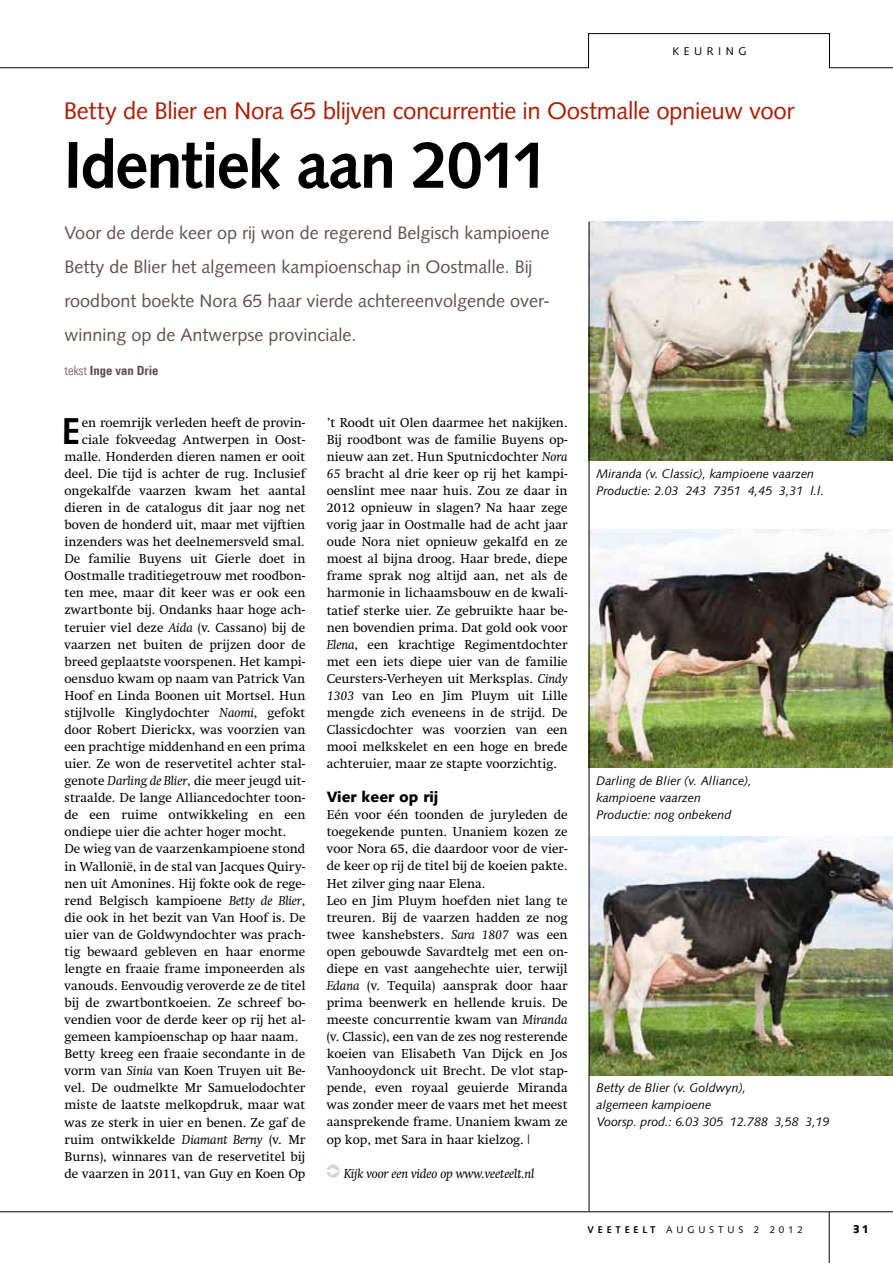
<style>
.page{position:relative;width:893px;height:1263px;background:#fff}
.page>*{position:absolute;margin:0;border:0;box-sizing:border-box;transform-origin:0 0}
.t1{font:700 66px "Syntax LT Pro";letter-spacing:-.03em;color:#000}
.t2{font:700 37.35px "Syntax LT Pro";color:#000}
.t3{font:24px "Syntax LT Pro";letter-spacing:-.015em;color:#b01b00}
.t4{font:18px/34.2px "Syntax LT Pro";color:#654f4d}
.t5{font:900 15px "Syntax LT Pro";color:#000}
.t6{font:13.2px/17.1px "Swift LT Pro";color:#000;text-align:justify}
.t7{font:italic 13.2px "Swift LT Pro";letter-spacing:-.015em;color:#000}
.t8{font:12.75px "Univers Com 67 Bold Cond";color:#654f4d}
.t9{font:italic 12.45px/17.1px "Syntax LT Pro";color:#000}
.t10{font:11.25px "Syntax LT Pro";letter-spacing:.4em;color:#000}
.t11{font:900 11.25px "Syntax LT Pro";color:#000}
.t12{font:9.75px "Syntax LT Pro";letter-spacing:.4em;color:#000}
.s1{font-family:"Univers Com 47 Light Cond"}
.s2{font-style:italic}
.s3{font-family:"Univers LT Pro 45";font-weight:300}
.s4{font-weight:700}
</style>
<div class="page">
<img style="left:590px;top:222px;width:303px;height:238px">
<img style="left:588px;top:529px;width:305px;height:239px">
<img style="left:590px;top:836px;width:303px;height:239px">
<hr style="left:589px;top:222px;width:1px;height:990px;background:#000">
<svg style="left:326px;top:1164px;width:13px;height:14px"></svg>
<svg style="left:326px;top:1167px;width:13px;height:8px"></svg>
<svg style="left:0;top:33px;width:893px;height:35px"></svg>
<svg style="left:0;top:1211px;width:893px;height:52px"></svg>
<hr style="left:829px;top:1212px;width:1px;height:51px;background:#000">
<p class="t10" style="left:673px;top:45px;width:75px">KEURING</p>
<h3 class="t3" style="left:64px;top:97px;width:732px">Betty de Blier en Nora 65 blijven concurrentie in Oostmalle opnieuw voor</h3>
<h1 class="t1" style="left:64px;top:126px;width:486px">Identiek aan 2011</h1>
<h3 class="t4" style="left:64px;top:216px;width:487px">Voor de derde keer op rij won de regerend Belgisch kampioene Betty de Blier het algemeen kampioenschap in Oostmalle. Bij roodbont boekte Nora 65 haar vierde achtereenvolgende over&shy;winning op de Antwerpse provinciale.</h3>
<p class="t8" style="left:64px;top:363px;width:96px"><span class="s1">tekst</span> Inge van Drie</p>
<h2 class="t2" style="left:62px;top:409px;width:20px">E</h2>
<p class="t6" style="left:82px;top:414px;width:225px">en roemrijk verleden heeft de provin-</p>
<p class="t6" style="left:82px;top:431px;width:225px">ciale fokveedag Antwerpen in Oost-</p>
<p class="t6" style="left:64px;top:448px;width:242px">malle. Honderden dieren namen er ooit</p>
<p class="t6" style="left:64px;top:465px;width:242px">deel. Die tijd is achter de rug. Inclusief</p>
<p class="t6" style="left:64px;top:482px;width:242px">ongekalfde vaarzen kwam het aantal</p>
<p class="t6" style="left:64px;top:499px;width:242px">dieren in de catalogus dit jaar nog net</p>
<p class="t6" style="left:64px;top:516px;width:242px">boven de honderd uit, maar met vijftien</p>
<p class="t6" style="left:64px;top:533px;width:242px">inzenders was het deelnemersveld smal.</p>
<p class="t6" style="left:64px;top:550px;width:242px">De familie Buyens uit Gierle doet in</p>
<p class="t6" style="left:64px;top:567px;width:242px">Oostmalle traditiegetrouw met roodbon-</p>
<p class="t6" style="left:64px;top:584px;width:242px">ten mee, maar dit keer was er ook een</p>
<p class="t6" style="left:64px;top:601px;width:242px">zwartbonte bij. Ondanks haar hoge ach-</p>
<p class="t6" style="left:64px;top:618px;width:242px">teruier viel deze <span class="s2">Aida</span> (v. Cassano) bij de</p>
<p class="t6" style="left:64px;top:635px;width:242px">vaarzen net buiten de prijzen door de</p>
<p class="t6" style="left:64px;top:653px;width:242px">breed geplaatste voorspenen. Het kampi-</p>
<p class="t6" style="left:64px;top:670px;width:242px">oensduo kwam op naam van Patrick Van</p>
<p class="t6" style="left:64px;top:687px;width:242px">Hoof en Linda Boonen uit Mortsel. Hun</p>
<p class="t6" style="left:64px;top:704px;width:242px">stijlvolle Kinglydochter <span class="s2">Naomi</span>, gefokt</p>
<p class="t6" style="left:64px;top:721px;width:242px">door Robert Dierickx, was voorzien van</p>
<p class="t6" style="left:64px;top:738px;width:242px">een prachtige middenhand en een prima</p>
<p class="t6" style="left:64px;top:755px;width:242px">uier. Ze won de reservetitel achter stal-</p>
<p class="t6" style="left:64px;top:772px;width:242px">genote <span class="s2">Darling de Blier</span>, die meer jeugd uit-</p>
<p class="t6" style="left:64px;top:789px;width:242px">straalde. De lange Alliancedochter toon-</p>
<p class="t6" style="left:64px;top:806px;width:242px">de een ruime ontwikkeling en een</p>
<p class="t6" style="left:64px;top:823px;width:223px">ondiepe uier die achter hoger mocht.</p>
<p class="t6" style="left:64px;top:840px;width:242px">De wieg van de vaarzenkampioene stond</p>
<p class="t6" style="left:64px;top:857px;width:242px">in Wallonië, in de stal van Jacques Quiry-</p>
<p class="t6" style="left:64px;top:874px;width:242px">nen uit Amonines. Hij fokte ook de rege-</p>
<p class="t6" style="left:64px;top:891px;width:242px">rend Belgisch kampioene <span class="s2">Betty de Blier</span>,</p>
<p class="t6" style="left:64px;top:909px;width:242px">die ook in het bezit van Van Hoof is. De</p>
<p class="t6" style="left:64px;top:926px;width:242px">uier van de Goldwyndochter was prach-</p>
<p class="t6" style="left:64px;top:943px;width:242px">tig bewaard gebleven en haar enorme</p>
<p class="t6" style="left:64px;top:960px;width:242px">lengte en fraaie frame imponeerden als</p>
<p class="t6" style="left:64px;top:977px;width:242px">vanouds. Eenvoudig veroverde ze de titel</p>
<p class="t6" style="left:64px;top:994px;width:242px">bij de zwartbontkoeien. Ze schreef bo-</p>
<p class="t6" style="left:64px;top:1011px;width:242px">vendien voor de derde keer op rij het al-</p>
<p class="t6" style="left:64px;top:1028px;width:235px">gemeen kampioenschap op haar naam.</p>
<p class="t6" style="left:64px;top:1045px;width:242px">Betty kreeg een fraaie secondante in de</p>
<p class="t6" style="left:64px;top:1062px;width:242px">vorm van <span class="s2">Sinia</span> van Koen Truyen uit Be-</p>
<p class="t6" style="left:64px;top:1079px;width:242px">vel. De oudmelkte Mr Samuelodochter</p>
<p class="t6" style="left:64px;top:1096px;width:242px">miste de laatste melkopdruk, maar wat</p>
<p class="t6" style="left:64px;top:1113px;width:242px">was ze sterk in uier en benen. Ze gaf de</p>
<p class="t6" style="left:64px;top:1130px;width:242px">ruim ontwikkelde <span class="s2">Diamant Berny</span> (v. Mr</p>
<p class="t6" style="left:64px;top:1148px;width:242px">Burns), winnares van de reservetitel bij</p>
<p class="t6" style="left:64px;top:1165px;width:242px">de vaarzen in 2011, van Guy en Koen Op</p>
<p class="t6" style="left:327px;top:414px;width:242px">’t Roodt uit Olen daarmee het nakijken.<br>Bij roodbont was de familie Buyens op&shy;nieuw aan zet. Hun Sputnicdochter <span class="s2">Nora 65</span> bracht al drie keer op rij het kampi&shy;oenslint mee naar huis. Zou ze daar in 2012 opnieuw in slagen? Na haar zege vorig jaar in Oostmalle had de acht jaar oude Nora niet opnieuw gekalfd en ze moest al bijna droog. Haar brede, diepe frame sprak nog altijd aan, net als de harmonie in lichaamsbouw en de kwali&shy;tatief sterke uier. Ze gebruikte haar be&shy;nen bovendien prima. Dat gold ook voor <span class="s2">Elena</span>, een krachtige Regimentdochter met een iets diepe uier van de familie Ceursters-Verheyen uit Merksplas. <span class="s2">Cindy 1303</span> van Leo en Jim Pluym uit Lille mengde zich eveneens in de strijd. De Classicdochter was voorzien van een mooi melkskelet en een hoge en brede achteruier, maar ze stapte voorzichtig.</p>
<p class="t5" style="left:327px;top:788px;width:113px">Vier keer op rij</p>
<p class="t6" style="left:327px;top:806px;width:242px;text-align:left">Eén voor één toonden de juryleden de toegekende punten. Unaniem kozen ze voor Nora 65, die daardoor voor de vier&shy;de keer op rij de titel bij de koeien pakte.<br>Het zilver ging naar Elena.<br>Leo en Jim Pluym hoefden niet lang te treuren. Bij de vaarzen hadden ze nog twee kanshebsters. <span class="s2">Sara 1807</span> was een open gebouwde Savardtelg met een on&shy;diepe en vast aangehechte uier, terwijl <span class="s2">Edana</span> (v. Tequila) aansprak door haar prima beenwerk en hellende kruis. De meeste concurrentie kwam van <span class="s2">Miranda </span>(v. Classic), een van de zes nog resterende koeien van Elisabeth Van Dijck en Jos Vanhooydonck uit Brecht. De vlot stap&shy;pende, even royaal geuierde Miranda was zonder meer de vaars met het meest aansprekende frame. Unaniem kwam ze op kop, met Sara in haar kielzog. <span class="s3">l</span></p>
<p class="t7" style="left:344px;top:1165px;width:192px">Kijk voor een video op www.veeteelt.nl</p>
<p class="t9" style="left:596px;top:465px;width:229px">Miranda (v. Classic), kampioene vaarzen<br>Productie: 2.03 243 7351 4,45 3,31 l.l.</p>
<p class="t9" style="left:596px;top:772px;width:157px">Darling de Blier (v. Alliance), kampioene vaarzen<br>Productie: nog onbekend</p>
<p class="t9" style="left:596px;top:1079px;width:235px">Betty de Blier (v. Goldwyn),<br>algemeen kampioene<br>Voorsp. prod.: 6.03 305 12.788 3,58 3,19</p>
<p class="t12" style="left:587px;top:1223px;width:217px"><span class="s4">VEETEELT</span> AUGUSTUS 2 2012</p>
<p class="t11" style="left:853px;top:1222px;width:18px">31</p>
</div>
